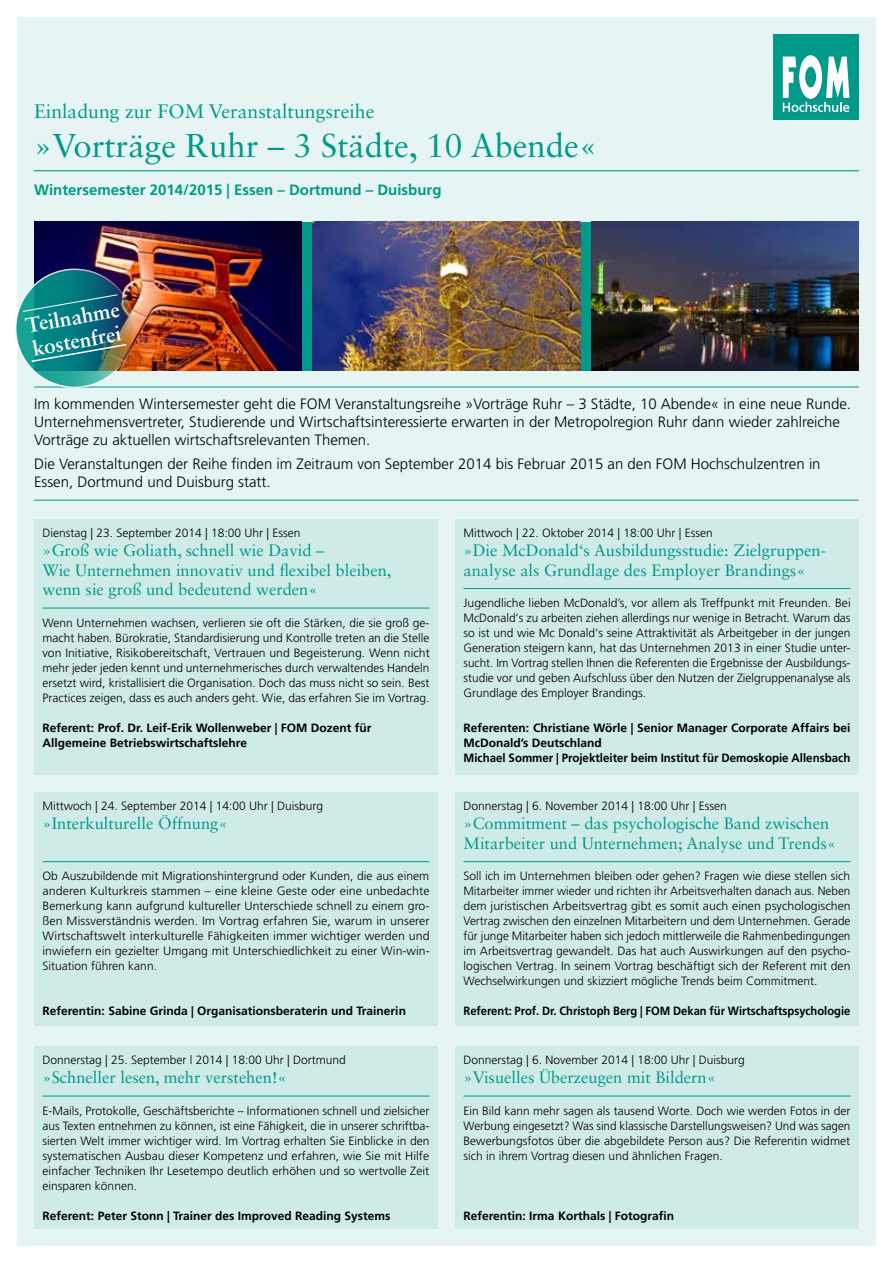
<style>
.page{position:relative;width:893px;height:1263px;background:#fff}
.page>*{position:absolute;margin:0;border:0;box-sizing:border-box;transform-origin:0 0}
.t1{font:33px "Sabon LT Std";color:#00998a}
.t2{font:700 21px/24px "Sabon LT Std";color:#fff}
.t3{font:19.5px "Sabon LT Std";color:#00998a}
.t4{font:16.5px/19.5px "Sabon LT Std";color:#00998a}
.t5{font:300 15px/18px "Frutiger LT Std";color:#000}
.t6{font:700 15px "Frutiger LT Std";color:#00998a}
.t7{font:300 12px/15px "Frutiger LT Std";color:#000;text-align:justify}
.t8{font:700 12px/15px "Frutiger LT Std";color:#000}
.t9{font:700 12px "Frutiger LT Std";color:#000;scale:.93 1}
</style>
<div class="page">
<div style="left:17px;top:17px;width:859px;height:1229px;background:#e6f5f3"></div>
<div style="left:774px;top:34px;width:85px;height:85px;background:#00998a"></div>
<svg style="left:783px;top:55px;width:66px;height:57px"></svg>
<div style="left:281px;top:222px;width:49px;height:149px;background:#00998a"></div>
<div style="left:563px;top:222px;width:49px;height:149px;background:#00998a"></div>
<hr style="left:34px;top:170px;width:825px;height:1px;background:#00998a">
<hr style="left:34px;top:387px;width:825px;height:1px;background:#00998a">
<hr style="left:34px;top:500px;width:825px;height:1px;background:#00998a">
<img style="left:591px;top:222px;width:268px;height:149px">
<img style="left:34px;top:222px;width:268px;height:149px">
<img style="left:313px;top:222px;width:267px;height:149px">
<img style="left:16px;top:269px;width:118px;height:118px;border-radius:50%">
<div style="left:15px;top:269px;width:119px;height:119px;border:2px solid #fff;border-radius:50%"></div>
<svg style="left:22px;top:294px;width:96px;height:18px;background:#177f87"></svg>
<svg style="left:30px;top:343px;width:98px;height:20px;background:#33827a"></svg>
<div style="left:34px;top:519px;width:404px;height:255px;background:#cfebe8"></div>
<hr style="left:43px;top:608px;width:386px;height:1px;background:#00998a">
<div style="left:455px;top:519px;width:404px;height:255px;background:#cfebe8"></div>
<hr style="left:463px;top:588px;width:387px;height:1px;background:#00998a">
<div style="left:34px;top:792px;width:404px;height:234px;background:#cfebe8"></div>
<hr style="left:43px;top:861px;width:386px;height:1px;background:#00998a">
<div style="left:455px;top:792px;width:404px;height:234px;background:#cfebe8"></div>
<hr style="left:463px;top:861px;width:387px;height:1px;background:#00998a">
<div style="left:34px;top:1046px;width:404px;height:183px;background:#cfebe8"></div>
<hr style="left:43px;top:1096px;width:386px;height:1px;background:#00998a">
<div style="left:455px;top:1046px;width:404px;height:183px;background:#cfebe8"></div>
<hr style="left:463px;top:1096px;width:387px;height:1px;background:#00998a">
<h3 class="t3" style="left:34px;top:100px;width:342px">Einladung zur FOM Veranstaltungsreihe</h3>
<h1 class="t1" style="left:34px;top:126px;width:565px">»Vorträge Ruhr – 3 Städte, 10 Abende«</h1>
<p class="t6" style="left:34px;top:181px;width:409px">Wintersemester 2014/2015 | Essen – Dortmund – Duisburg</p>
<h2 class="t2" style="left:24px;top:313px;width:96px;rotate:-10deg">Teilnahme kostenfrei</h2>
<p class="t5" style="left:34px;top:395px;width:818px">Im kommenden Wintersemester geht die FOM Veranstaltungsreihe »Vorträge Ruhr – 3 Städte, 10 Abende« in eine neue Runde.<br>Unternehmensvertreter, Studierende und Wirtschaftsinteressierte erwarten in der Metropolregion Ruhr dann wieder zahlreiche<br>Vorträge zu aktuellen wirtschaftsrelevanten Themen.</p>
<p class="t5" style="left:34px;top:455px;width:788px">Die Veranstaltungen der Reihe finden im Zeitraum von September 2014 bis Februar 2015 an den FOM Hochschulzentren in<br>Essen, Dortmund und Duisburg statt.</p>
<p class="t7" style="left:43px;top:525px;width:260px">Dienstag | 23. September 2014 | 18:00 Uhr | Essen</p>
<h3 class="t4" style="left:43px;top:540px;width:351px">»Groß wie Goliath, schnell wie David –<br>Wie Unternehmen innovativ und flexibel bleiben, wenn sie groß und bedeutend werden«</h3>
<p class="t7" style="left:43px;top:615px;width:389px">Wenn Unternehmen wachsen, verlieren sie oft die Stärken, die sie groß ge&shy;macht haben. Bürokratie, Standardisierung und Kontrolle treten an die Stelle von Initiative, Risikobereitschaft, Vertrauen und Begeisterung. Wenn nicht mehr jeder jeden kennt und unternehmerisches durch verwaltendes Handeln ersetzt wird, kristallisiert die Organisation. Doch das muss nicht so sein. Best Practices zeigen, dass es auch anders geht. Wie, das erfahren Sie im Vortrag.</p>
<p class="t8" style="left:43px;top:720px;width:331px">Referent: Prof. Dr. Leif-Erik Wollenweber | FOM Dozent für<br>Allgemeine Betriebswirtschaftslehre</p>
<p class="t7" style="left:43px;top:798px;width:282px">Mittwoch | 24. September 2014 | 14:00 Uhr | Duisburg</p>
<h3 class="t4" style="left:43px;top:813px;width:187px">»Interkulturelle Öffnung«</h3>
<p class="t7" style="left:43px;top:869px;width:389px">Ob Auszubildende mit Migrationshintergrund oder Kunden, die aus einem anderen Kulturkreis stammen – eine kleine Geste oder eine unbedachte Bemerkung kann aufgrund kultureller Unterschiede schnell zu einem gro&shy;ßen Missverständnis werden. Im Vortrag erfahren Sie, warum in unserer Wirtschaftswelt interkulturelle Fähigkeiten immer wichtiger werden und inwiefern ein gezielter Umgang mit Unterschiedlichkeit zu einer Win-win-Situation führen kann.</p>
<p class="t8" style="left:43px;top:1004px;width:365px">Referentin: Sabine Grinda | Organisationsberaterin und Trainerin</p>
<p class="t7" style="left:43px;top:1052px;width:305px">Donnerstag | 25. September l 2014 | 18:00 Uhr | Dortmund</p>
<h3 class="t4" style="left:43px;top:1067px;width:246px">»Schneller lesen, mehr verstehen!«</h3>
<p class="t7" style="left:43px;top:1103px;width:389px">E-Mails, Protokolle, Geschäftsberichte – Informationen schnell und zielsicher aus Texten entnehmen zu können, ist eine Fähigkeit, die in unserer schriftba&shy;sierten Welt immer wichtiger wird. Im Vortrag erhalten Sie Einblicke in den systematischen Ausbau dieser Kompetenz und erfahren, wie Sie mit Hilfe einfacher Techniken Ihr Lesetempo deutlich erhöhen und so wertvolle Zeit einsparen können.</p>
<p class="t8" style="left:43px;top:1208px;width:349px">Referent: Peter Stonn | Trainer des Improved Reading Systems</p>
<p class="t7" style="left:463px;top:525px;width:251px">Mittwoch | 22. Oktober 2014 | 18:00 Uhr | Essen</p>
<h3 class="t4" style="left:463px;top:540px;width:364px">»Die McDonald‘s Ausbildungsstudie: Zielgruppen&shy;analyse als Grundlage des Employer Brandings«</h3>
<p class="t7" style="left:463px;top:596px;width:389px">Jugendliche lieben McDonald’s, vor allem als Treffpunkt mit Freunden. Bei McDonald‘s zu arbeiten ziehen allerdings nur wenige in Betracht. Warum das so ist und wie Mc Donald‘s seine Attraktivität als Arbeitgeber in der jungen Generation steigern kann, hat das Unternehmen 2013 in einer Studie unter&shy;sucht. Im Vortrag stellen Ihnen die Referenten die Ergebnisse der Ausbildungs&shy;studie vor und geben Aufschluss über den Nutzen der Zielgruppenanalyse als Grundlage des Employer Brandings.</p>
<p class="t8" style="left:463px;top:720px;width:388px">Referenten: Christiane Wörle | Senior Manager Corporate Affairs bei<br>McDonald’s Deutschland<br>Michael Sommer | Projektleiter beim Institut für Demoskopie Allensbach</p>
<p class="t7" style="left:463px;top:798px;width:265px">Donnerstag | 6. November 2014 | 18:00 Uhr | Essen</p>
<h3 class="t4" style="left:463px;top:813px;width:374px">»Commitment – das psychologische Band zwischen<br>Mitarbeiter und Unternehmen; Analyse und Trends«</h3>
<p class="t7" style="left:463px;top:869px;width:389px">Soll ich im Unternehmen bleiben oder gehen? Fragen wie diese stellen sich Mitarbeiter immer wieder und richten ihr Arbeitsverhalten danach aus. Neben dem juristischen Arbeitsvertrag gibt es somit auch einen psychologischen Vertrag zwischen den einzelnen Mitarbeitern und dem Unternehmen. Gerade für junge Mitarbeiter haben sich jedoch mittlerweile die Rahmenbedingungen im Arbeitsvertrag gewandelt. Das hat auch Auswirkungen auf den psycho&shy;logischen Vertrag. In seinem Vortrag beschäftigt sich der Referent mit den Wechselwirkungen und skizziert mögliche Trends beim Commitment.</p>
<p class="t9" style="left:463px;top:1004px;width:418px">Referent: Prof. Dr. Christoph Berg | FOM Dekan für Wirtschaftspsychologie</p>
<p class="t7" style="left:463px;top:1052px;width:283px">Donnerstag | 6. November 2014 | 18:00 Uhr | Duisburg</p>
<h3 class="t4" style="left:463px;top:1067px;width:254px">»Visuelles Überzeugen mit Bildern«</h3>
<p class="t7" style="left:463px;top:1103px;width:388px">Ein Bild kann mehr sagen als tausend Worte. Doch wie werden Fotos in der Werbung eingesetzt? Was sind klassische Darstellungsweisen? Und was sagen Bewerbungsfotos über die abgebildete Person aus? Die Referentin widmet sich in ihrem Vortrag diesen und ähnlichen Fragen.</p>
<p class="t8" style="left:463px;top:1208px;width:212px">Referentin: Irma Korthals | Fotografin</p>
</div>
